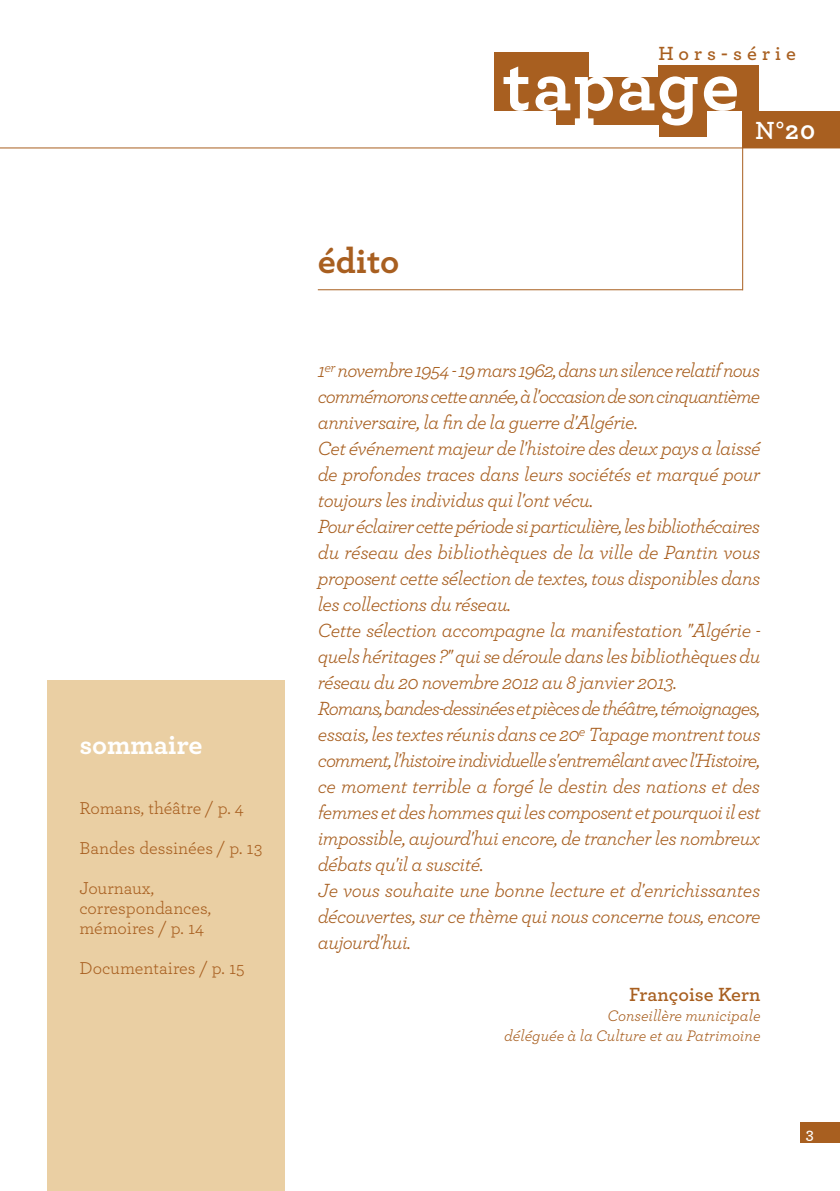
<style>
.page{position:relative;width:840px;height:1191px;background:#fff}
.page>*{position:absolute;margin:0;border:0;box-sizing:border-box;transform-origin:0 0}
.t1{font:700 76px "Archer";letter-spacing:.02em;color:#fff}
.t2{font:700 36px "Archer";color:#a85f20}
.t3{font:700 28px "Archer";color:#fff}
.t4{font:600 26px "Archer";color:#fff}
.t5{font:italic 20px/26px "Archer";letter-spacing:-.025em;color:#a85f20}
.t6{font:600 20px "Archer";color:#a85f20}
.t7{font:600 20px "Archer";letter-spacing:.255em;color:#a85f20}
.t8{font:18px/20px "Archer";color:#a85f20}
.t9{font:italic 16px/20px "Archer";color:#a85f20;text-align:right}
.t10{font:600 16px "Archer";color:#fff}
.s1{font-weight:700}
</style>
<div class="page">
<hr style="left:0;top:147px;width:839px;height:1px;background:#a85f20">
<div style="left:47px;top:680px;width:237px;height:511px;background:#eacfa3"></div>
<div style="left:741px;top:111px;width:98px;height:36px;background:#a85f20"></div>
<div style="left:493px;top:52px;width:95px;height:59px;background:#a85f20"></div>
<div style="left:659px;top:82px;width:47px;height:54px;background:#a85f20"></div>
<div style="left:556px;top:77px;width:129px;height:48px;background:#a85f20"></div>
<div style="left:658px;top:65px;width:100px;height:46px;background:#a85f20"></div>
<hr style="left:317px;top:289px;width:425px;height:1px;background:#a85f20">
<hr style="left:741px;top:117px;width:1px;height:173px;background:#a85f20">
<div style="left:799px;top:1123px;width:40px;height:20px;background:#a85f20"></div>
<h3 class="t3" style="left:79px;top:727px;width:124px">sommaire</h3>
<p class="t8" style="left:79px;top:797px;width:166px">Romans, théâtre / p. 4</p>
<p class="t8" style="left:79px;top:837px;width:184px">Bandes dessinées / p. 13</p>
<p class="t8" style="left:79px;top:877px;width:133px">Journaux, correspondances, mémoires / p. 14</p>
<p class="t8" style="left:79px;top:957px;width:167px">Documentaires / p. 15</p>
<p class="t7" style="left:658px;top:38px;width:139px">Hors-série</p>
<h2 class="t2" style="left:317px;top:238px;width:83px">édito</h2>
<h1 class="t1" style="left:502px;top:37px;width:238px">tapage</h1>
<h3 class="t4" style="left:754px;top:111px;width:61px">N°<span class="s1">20</span></h3>
<p class="t5" style="left:317px;top:356px;width:444px">1<sup>er</sup> novembre 1954 - 19 mars 1962, dans un silence relatif nous commémorons cette année, à l'occasion de son cinquantième anniversaire, la fin de la guerre d'Algérie.<br>Cet événement majeur de l'histoire des deux pays a laissé de profondes traces dans leurs sociétés et marqué pour toujours les individus qui l'ont vécu.<br>Pour éclairer cette période si particulière, les bibliothécaires du réseau des bibliothèques de la ville de Pantin vous proposent cette sélection de textes, tous disponibles dans les collections du réseau.<br>Cette sélection accompagne la manifestation "Algérie - quels héritages ?" qui se déroule dans les bibliothèques du réseau du 20 novembre 2012 au 8 janvier 2013.<br>Romans, bandes-dessinées et pièces de théâtre, témoignages, essais, les textes réunis dans ce 20<sup>e</sup> Tapage montrent tous comment, l'histoire individuelle s'entremêlant avec l'Histoire, ce moment terrible a forgé le destin des nations et des femmes et des hommes qui les composent et pourquoi il est impossible, aujourd'hui encore, de trancher les nombreux débats qu'il a suscité.<br>Je vous souhaite une bonne lecture et d'enrichissantes découvertes, sur ce thème qui nous concerne tous, encore aujourd'hui.</p>
<p class="t6" style="left:628px;top:979px;width:133px">Françoise Kern</p>
<p class="t9" style="left:504px;top:1005px;width:258px">Conseillère municipale<br>déléguée à la Culture et au Patrimoine</p>
<p class="t10" style="left:805px;top:1121px;width:9px">3</p>
</div>
